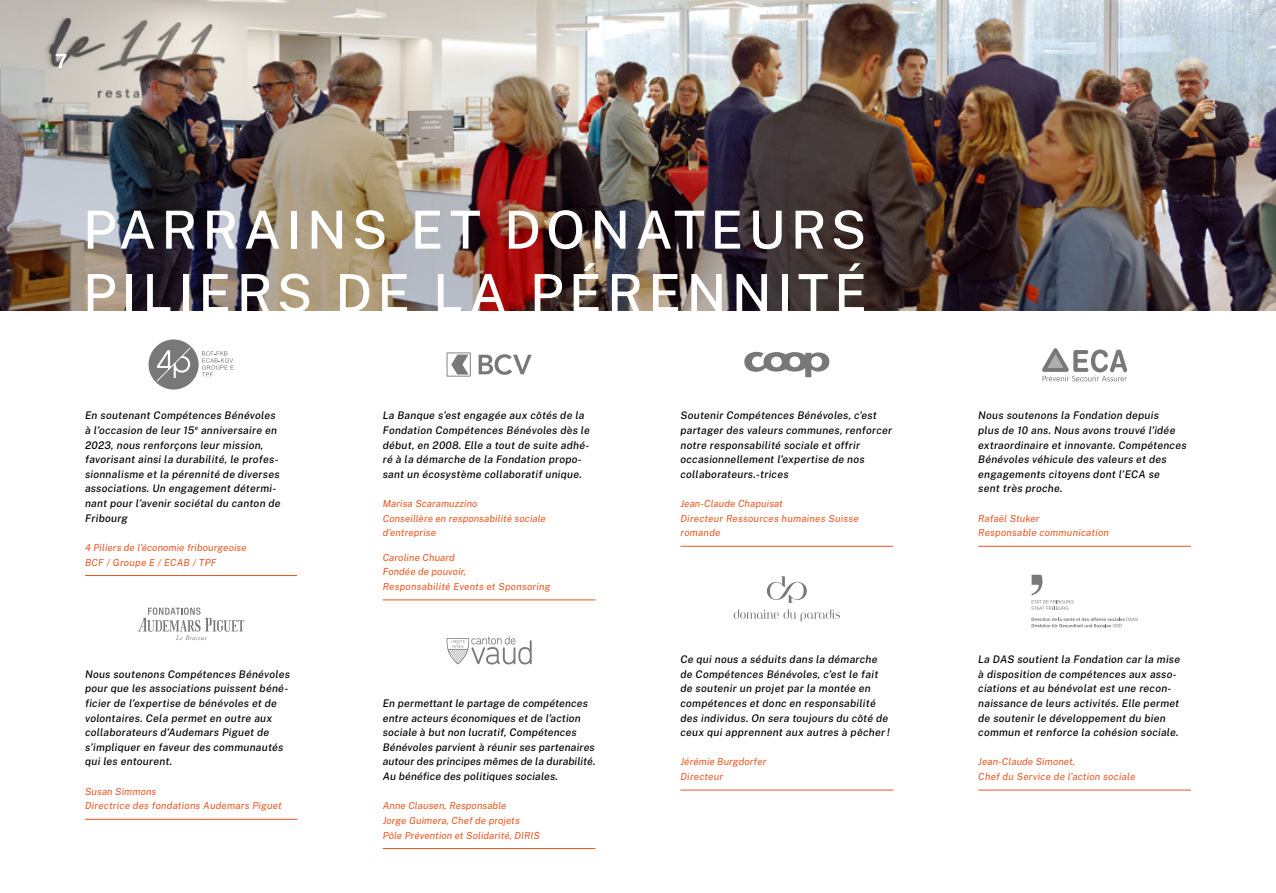
<style>
.page{position:relative;width:1276px;height:893px;background:#fff}
.page>*{position:absolute;margin:0;border:0;box-sizing:border-box;transform-origin:0 0}
.t1{font:500 52.5px/63.3px "Public Sans";letter-spacing:.1em;color:#fff}
.t2{font:700 19.5px "Public Sans";color:#fff}
.t3{font:italic 500 10.5px/14.7px "Public Sans";letter-spacing:.025em;color:#000}
.t4{font:italic 9.75px/14.7px "Public Sans";letter-spacing:.01em;color:#e9531d}
</style>
<div class="page">
<hr style="left:680px;top:546px;width:213px;height:1px;background:#e9531d">
<hr style="left:680px;top:790px;width:213px;height:1px;background:#e9531d">
<hr style="left:978px;top:546px;width:213px;height:1px;background:#e9531d">
<hr style="left:978px;top:790px;width:213px;height:1px;background:#e9531d">
<img style="left:0;top:0;width:1276px;height:311px">
<svg style="left:744px;top:352px;width:85px;height:25px"></svg>
<div style="left:782px;top:355px;width:7px;height:14px;background:#787878;border-radius:50%"></div>
<hr style="left:85px;top:575px;width:212px;height:1px;background:#e9531d">
<hr style="left:85px;top:819px;width:212px;height:1px;background:#e9531d">
<hr style="left:383px;top:600px;width:212px;height:1px;background:#e9531d">
<hr style="left:383px;top:848px;width:212px;height:1px;background:#e9531d">
<svg style="left:478px;top:354px;width:53px;height:21px"></svg>
<svg style="left:446px;top:352px;width:25px;height:25px"></svg>
<svg style="left:148px;top:339px;width:86px;height:51px"></svg>
<svg style="left:446px;top:636px;width:86px;height:29px"></svg>
<svg style="left:733px;top:610px;width:107px;height:11px"></svg>
<svg style="left:767px;top:576px;width:40px;height:27px"></svg>
<svg style="left:1031px;top:575px;width:42px;height:35px"></svg>
<svg style="left:1031px;top:617px;width:106px;height:10px"></svg>
<svg style="left:1042px;top:348px;width:85px;height:33px"></svg>
<svg style="left:138px;top:607px;width:106px;height:33px"></svg>
<h2 class="t2" style="left:55px;top:48px;width:14px">7</h2>
<h1 class="t1" style="left:83px;top:196px;width:785px">PARRAINS ET DONATEURS<br>PILIERS DE LA PÉRENNITÉ</h1>
<p class="t3" style="left:85px;top:408px;width:197px">En soutenant Compétences Bénévoles à l’occasion de leur 15<sup>e</sup> anniversaire en 2023, nous renforçons leur mission, favorisant ainsi la durabilité, le profes&shy;sionnalisme et la pérennité de diverses associations. Un engagement détermi&shy;nant pour l’avenir sociétal du canton de Fribourg</p>
<p class="t4" style="left:85px;top:540px;width:163px">4 Piliers de l’économie fribourgeoise<br>BCF / Groupe E / ECAB / TPF</p>
<p class="t3" style="left:85px;top:666px;width:206px">Nous soutenons Compétences Bénévoles pour que les associations puissent béné&shy;ficier de l’expertise de bénévoles et de volontaires. Cela permet en outre aux collaborateurs d’Audemars Piguet de s’impliquer en faveur des communautés qui les entourent.</p>
<p class="t4" style="left:85px;top:784px;width:198px">Susan Simmons<br>Directrice des fondations Audemars Piguet</p>
<p class="t3" style="left:383px;top:408px;width:209px">La Banque s’est engagée aux côtés de la Fondation Compétences Bénévoles dès le début, en 2008. Elle a tout de suite adhé&shy;ré à la démarche de la Fondation propo&shy;sant un écosystème collaboratif unique.</p>
<p class="t4" style="left:383px;top:496px;width:165px">Marisa Scaramuzzino<br>Conseillère en responsabilité sociale d’entreprise</p>
<p class="t4" style="left:383px;top:550px;width:169px">Caroline Chuard<br>Fondée de pouvoir,<br>Responsabilité Events et Sponsoring</p>
<p class="t3" style="left:383px;top:695px;width:214px">En permettant le partage de compétences entre acteurs économiques et de l’action sociale à but non lucratif, Compétences Bénévoles parvient à réunir ses partenaires autour des principes mêmes de la durabilité.<br>Au bénéfice des politiques sociales.</p>
<p class="t4" style="left:383px;top:798px;width:159px">Anne Clausen, Responsable<br>Jorge Guimera, Chef de projets<br>Pôle Prévention et Solidarité, DIRIS</p>
<p class="t3" style="left:680px;top:408px;width:213px">Soutenir Compétences Bénévoles, c’est partager des valeurs communes, renforcer notre responsabilité sociale et offrir occasionnellement l’expertise de nos collaborateurs.-trices</p>
<p class="t4" style="left:680px;top:496px;width:180px">Jean-Claude Chapuisat<br>Directeur Ressources humaines Suisse romande</p>
<p class="t3" style="left:680px;top:652px;width:211px">Ce qui nous a séduits dans la démarche de Compétences Bénévoles, c’est le fait de soutenir un projet par la montée en compétences et donc en responsabilité des individus. On sera toujours du côté de ceux qui apprennent aux autres à pêcher !</p>
<p class="t4" style="left:680px;top:754px;width:87px">Jérémie Burgdorfer<br>Directeur</p>
<p class="t3" style="left:978px;top:408px;width:210px">Nous soutenons la Fondation depuis<br>plus de 10 ans. Nous avons trouvé l’idée extraordinaire et innovante. Compétences Bénévoles véhicule des valeurs et des engagements citoyens dont l’ECA se<br>sent très proche.</p>
<p class="t4" style="left:978px;top:511px;width:132px">Rafaël Stuker<br>Responsable communication</p>
<p class="t3" style="left:978px;top:652px;width:203px">La DAS soutient la Fondation car la mise à disposition de compétences aux asso&shy;ciations et au bénévolat est une recon&shy;naissance de leurs activités. Elle permet de soutenir le développement du bien commun et renforce la cohésion sociale.</p>
<p class="t4" style="left:978px;top:754px;width:159px">Jean-Claude Simonet,<br>Chef du Service de l’action sociale</p>
</div>
